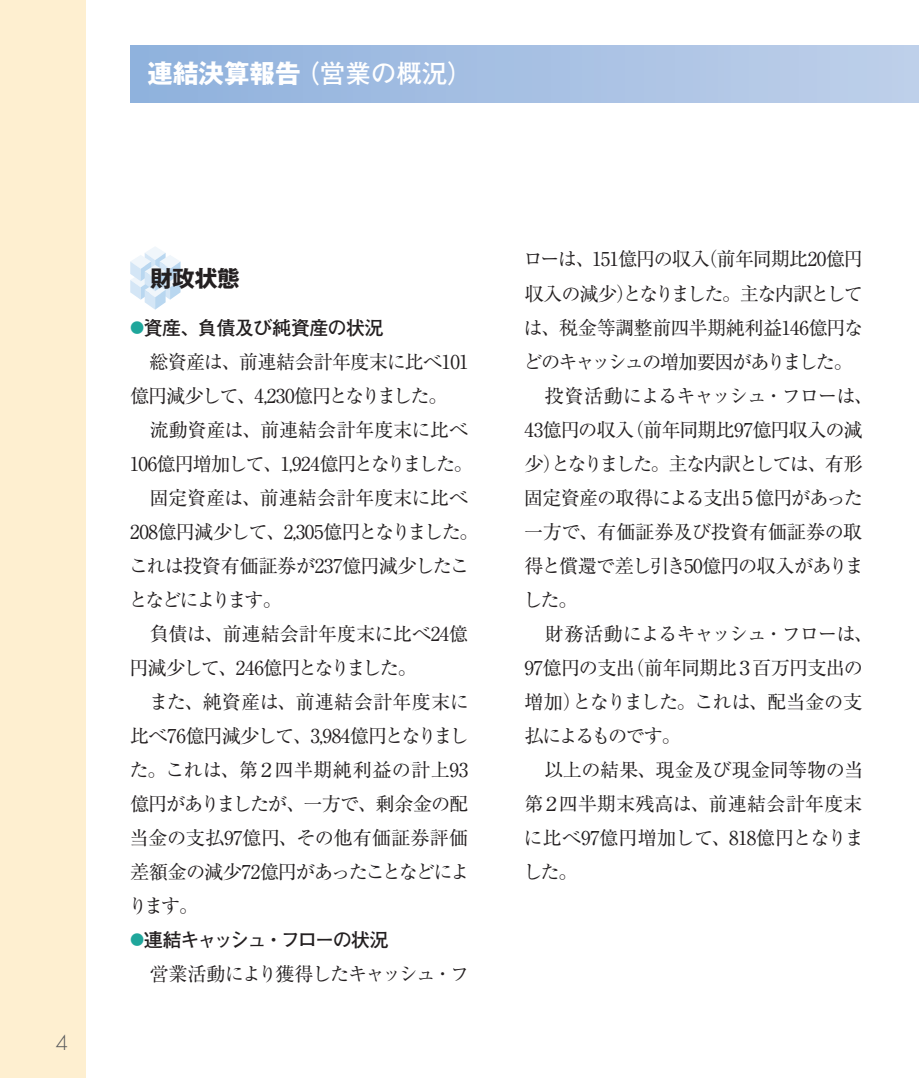
<style>
.page{position:relative;width:919px;height:1078px;background:#fff}
.page>*{position:absolute;margin:0;border:0;box-sizing:border-box;transform-origin:0 0}
.t1{font:25.6px "Futo Go B101 Pro Bold 90 pv RKSJ H";color:#fff}
.t2{font:22.6px "Gothic MB101 Pro Bold 90 pv RKSJ H";color:#231f20}
.t3{font:300 19.8px "Futura";color:#57585a}
.t4{font:19.2px/34px "Ryumin Pro Regular 90 pv RKSJ H";letter-spacing:-.045em;color:#231f20}
.t5{font:19.2px "Ryumin Pro Regular 90 pv RKSJ H";letter-spacing:-.08em;color:#231f20}
.t6{font:19.2px "Futo Go B101 Pro Bold 90 pv RKSJ H";letter-spacing:-.105em;color:#231f20}
.t7{font:19.2px "Futo Go B101 Pro Bold 90 pv RKSJ H";letter-spacing:-.045em;color:#231f20}
.s1{font-family:"Gothic MB101 Pro Bold 90 pv RKSJ H"}
.s2{font-size:14.2px;color:#1fa69b}
</style>
<div class="page">
<div style="left:0;top:0;width:85px;height:1077px;background:#feefd0"></div>
<div style="left:130px;top:45px;width:788px;height:57px;background:linear-gradient(to right,#8fb1dd,#becfea)"></div>
<svg style="left:130px;top:247px;width:50px;height:62px"></svg>
<h1 class="t1" style="left:147px;top:64px;width:327px"><span class="s1">連結決算報告</span>（営業の概況）</h1>
<p class="t3" style="left:56px;top:1033px;width:14px">4</p>
<p class="t2" style="left:150px;top:269px;width:91px">財政状態</p>
<p class="t7" style="left:130px;top:320px;width:255px"><span class="s2">●</span>資産、負債及び純資産の状況</p>
<p class="t4" style="left:128px;top:347px;width:352px">　総資産は、前連結会計年度末に比べ101億円減少して、4,230億円となりました。<br>　流動資産は、前連結会計年度末に比べ<br>106億円増加して、1,924億円となりました。　固定資産は、前連結会計年度末に比べ<br>208億円減少して、2,305億円となりました。これは投資有価証券が237億円減少したことなどによります。<br>　負債は、前連結会計年度末に比べ24億円減少して、246億円となりました。<br>　また、純資産は、前連結会計年度末に比べ76億円減少して、3,984億円となりました。これは、第２四半期純利益の計上93億円がありましたが、一方で、剰余金の配当金の支払97億円、その他有価証券評価差額金の減少72億円があったことなどによります。</p>
<p class="t6" style="left:130px;top:932px;width:260px"><span class="s2">●</span>連結キャッシュ・フローの状況</p>
<p class="t5" style="left:130px;top:966px;width:340px">　営業活動により獲得したキャッシュ・フ</p>
<p class="t4" style="left:523px;top:245px;width:352px">ローは、151億円の収入（前年同期比20億円収入の減少）となりました。主な内訳としては、税金等調整前四半期純利益146億円などのキャッシュの増加要因がありました。　投資活動によるキャッシュ・フローは、<br>43億円の収入（前年同期比97億円収入の減少）となりました。主な内訳としては、有形固定資産の取得による支出５億円があった一方で、有価証券及び投資有価証券の取得と償還で差し引き50億円の収入がありました。<br>　財務活動によるキャッシュ・フローは、<br>97億円の支出（前年同期比３百万円支出の増加）となりました。これは、配当金の支払によるものです。<br>　以上の結果、現金及び現金同等物の当第２四半期末残高は、前連結会計年度末に比べ97億円増加して、818億円となりました。</p>
</div>
